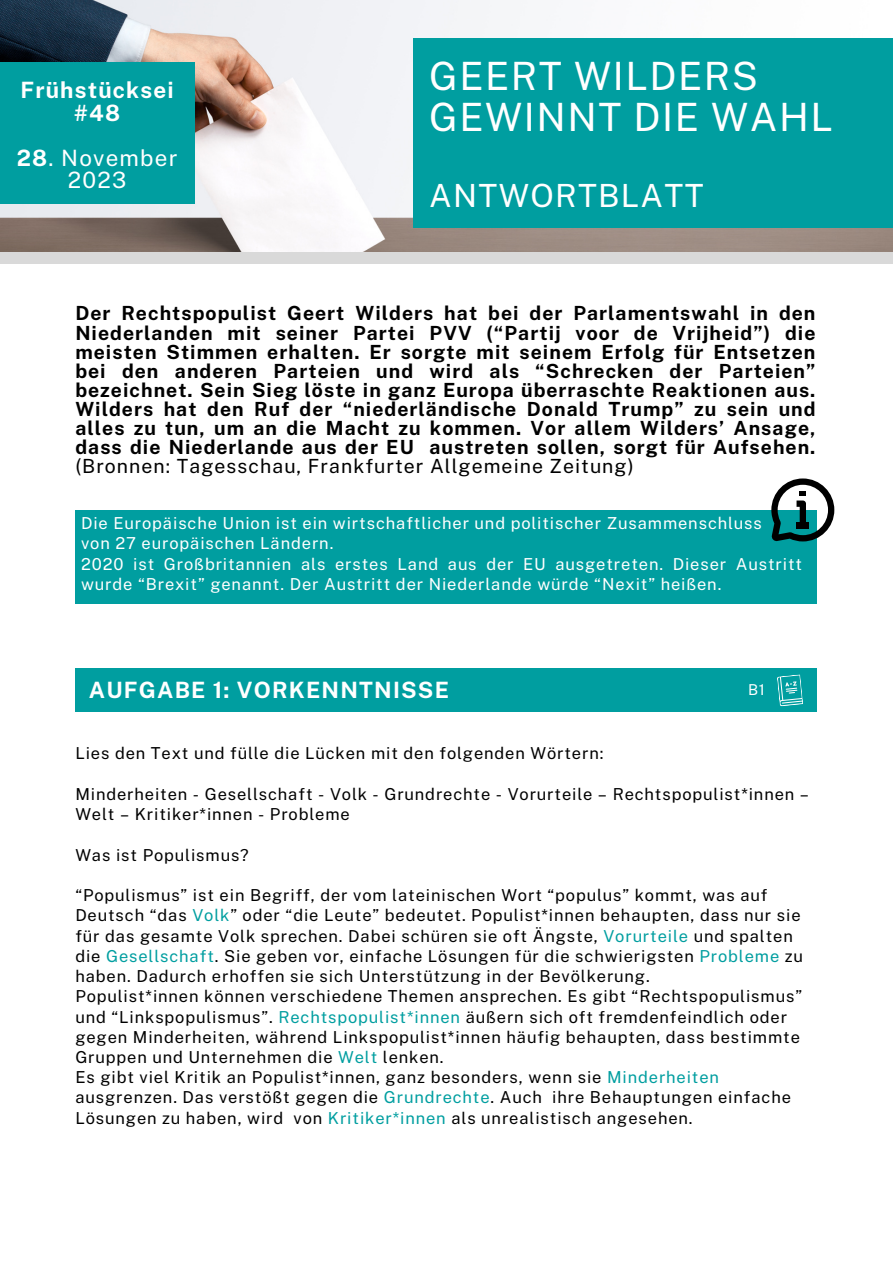
<style>
.page{position:relative;width:893px;height:1264px;background:#fff}
.page>*{position:absolute;margin:0;border:0;box-sizing:border-box;transform-origin:0 0}
.t1{font:39px/40.5px "Public Sans";letter-spacing:.04em;color:#fff}
.t2{font:31.95px "Public Sans";letter-spacing:.04em;color:#fff}
.t3{font:700 22.5px "Public Sans";letter-spacing:.055em;color:#fff}
.t4{font:22.5px/22.5px "Public Sans";letter-spacing:.055em;color:#fff;text-align:center}
.t5{font:700 19.5px/19px "Public Sans";letter-spacing:.055em;color:#000;text-align:justify}
.t6{font:16.5px/20.2px "Public Sans";letter-spacing:.055em;color:#000}
.t7{font:16.5px/20.2px "Public Sans";letter-spacing:.055em;color:#fff}
.t8{font:15px "Public Sans";color:#fff}
.s1{font-weight:700}
.s2{font-weight:400}
.s3{color:#009ea0}
</style>
<div class="page">
<img style="left:0;top:0;width:892px;height:252px">
<div style="left:413px;top:38px;width:479px;height:189px;background:#009ea0"></div>
<div style="left:0;top:252px;width:892px;height:11px;background:#d9d9d9"></div>
<div style="left:0;top:62px;width:194px;height:142px;background:#009ea0"></div>
<div style="left:75px;top:669px;width:741px;height:43px;background:#009ea0"></div>
<div style="left:75px;top:510px;width:741px;height:94px;background:#009ea0"></div>
<svg style="left:771px;top:478px;width:63px;height:63px"></svg>
<svg style="left:777px;top:674px;width:26px;height:32px"></svg>
<p class="t3" style="left:20px;top:77px;width:155px">Frühstücksei</p>
<p class="t3" style="left:74px;top:99px;width:48px">#48</p>
<p class="t4" style="left:17px;top:146px;width:162px"><span class="s1">28</span>. November<br>2023</p>
<p class="t1" style="left:429px;top:56px;width:405px">GEERT WILDERS<br>GEWINNT DIE WAHL</p>
<p class="t2" style="left:429px;top:177px;width:276px">ANTWORTBLATT</p>
<p class="t5" style="left:75px;top:304px;width:741px">Der Rechtspopulist Geert Wilders hat bei der Parlamentswahl in den Niederlanden mit seiner Partei PVV (“Partij voor de Vrijheid”) die meisten Stimmen erhalten. Er sorgte mit seinem Erfolg für Entsetzen bei den anderen Parteien und wird als “Schrecken der Parteien” bezeichnet. Sein Sieg löste in ganz Europa überraschte Reaktionen aus.<br>Wilders hat den Ruf der “niederländische Donald Trump” zu sein und alles zu tun, um an die Macht zu kommen. Vor allem Wilders’ Ansage, dass die Niederlande aus der EU austreten sollen, sorgt für Aufsehen. <span class="s2">(Bronnen: Tagesschau, Frankfurter Allgemeine Zeitung)</span></p>
<p class="t7" style="left:81px;top:513px;width:682px">Die Europäische Union ist ein wirtschaftlicher und politischer Zusammenschluss</p>
<p class="t7" style="left:81px;top:533px;width:254px">von 27 europäischen Ländern.</p>
<p class="t7" style="left:81px;top:553px;width:722px">2020 ist Großbritannien als erstes Land aus der EU ausgetreten. Dieser Austritt wurde “Brexit” genannt. Der Austritt der Niederlande würde “Nexit” heißen.</p>
<p class="t3" style="left:89px;top:677px;width:361px">AUFGABE 1: VORKENNTNISSE</p>
<p class="t8" style="left:748px;top:680px;width:18px">B1</p>
<p class="t6" style="left:75px;top:743px;width:529px">Lies den Text und fülle die Lücken mit den folgenden Wörtern:</p>
<p class="t6" style="left:75px;top:783px;width:735px">Minderheiten - Gesellschaft - Volk - Grundrechte - Vorurteile – Rechtspopulist*innen –<br>Welt – Kritiker*innen - Probleme</p>
<p class="t6" style="left:75px;top:844px;width:175px">Was ist Populismus?</p>
<p class="t6" style="left:75px;top:885px;width:729px">“Populismus” ist ein Begriff, der vom lateinischen Wort “populus” kommt, was auf Deutsch “das <span class="s3">Volk</span>” oder “die Leute” bedeutet. Populist*innen behaupten, dass nur sie für das gesamte Volk sprechen. Dabei schüren sie oft Ängste, <span class="s3">Vorurteile</span> und spalten die <span class="s3">Gesellschaft</span>. Sie geben vor, einfache Lösungen für die schwierigsten <span class="s3">Probleme</span> zu haben. Dadurch erhoffen sie sich Unterstützung in der Bevölkerung.</p>
<p class="t6" style="left:75px;top:986px;width:728px">Populist*innen können verschiedene Themen ansprechen. Es gibt “Rechtspopulismus” und “Linkspopulismus”. <span class="s3">Rechtspopulist*innen</span> äußern sich oft fremdenfeindlich oder gegen Minderheiten, während Linkspopulist*innen häufig behaupten, dass bestimmte Gruppen und Unternehmen die <span class="s3">Welt</span> lenken.</p>
<p class="t6" style="left:75px;top:1067px;width:717px">Es gibt viel Kritik an Populist*innen, ganz besonders, wenn sie <span class="s3">Minderheiten </span>ausgrenzen. Das verstößt gegen die <span class="s3">Grundrechte</span>. Auch ihre Behauptungen einfache<br>Lösungen zu haben, wird von <span class="s3">Kritiker*innen</span> als unrealistisch angesehen.</p>
</div>
